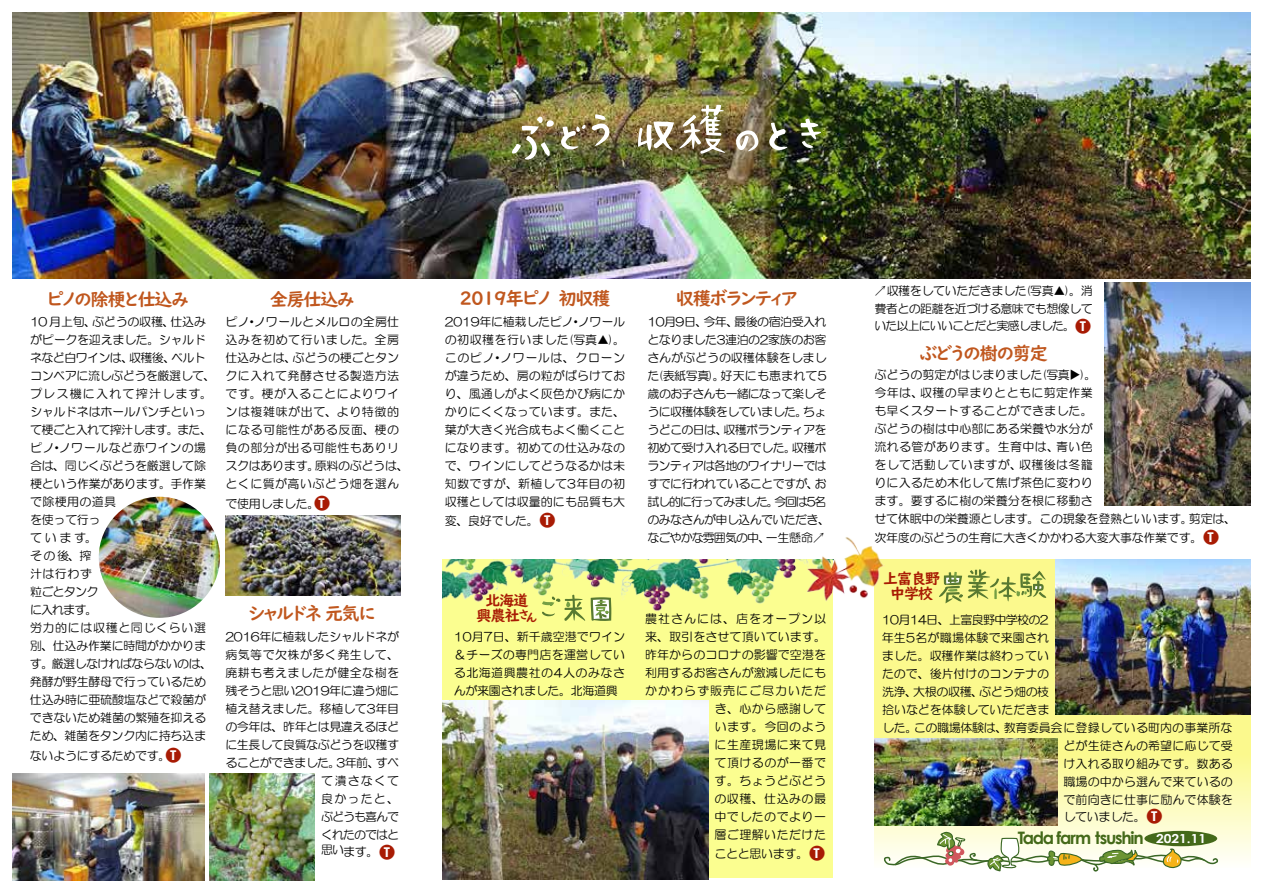
<style>
.page{position:relative;width:1263px;height:893px;background:#fff}
.page>*{position:absolute;margin:0;border:0;box-sizing:border-box;transform-origin:0 0}
.t1{font:18px "UD Digi Kyokasho NK B";letter-spacing:-.065em;color:#c0571e}
.t2{font:700 17.1px "Century Gothic";letter-spacing:-.075em;color:#446919}
.t3{font:15px/15px "UD Digi Kyokasho NK B";letter-spacing:-.065em;color:#a81b04;text-align:center}
.t4{font:12px/18px "HG Maru Gothic MPRO";letter-spacing:-.015em;color:#000;text-align:justify}
.t5{font:12px/18px "HG Maru Gothic MPRO";letter-spacing:.035em;color:#000}
.t6{font:12px/18px "HG Maru Gothic MPRO";letter-spacing:.01em;color:#000}
.t7{font:12px/18px "HG Maru Gothic MPRO";letter-spacing:-.05em;color:#000}
.t8{font:12px/17.9px "HG Maru Gothic MPRO";letter-spacing:-.035em;color:#000;text-align:right}
.t9{font:12px "HG Maru Gothic MPRO";letter-spacing:.005em;color:#000}
.t10{font:12px "HG Maru Gothic MPRO";letter-spacing:-.055em;color:#000}
.t11{font:12px "HG Maru Gothic MPRO";letter-spacing:.02em;color:#000}
.s1{font-family:"UD Digi Kyokasho NK B";font-size:18px;color:#a81b04}
.s2{font-family:"Century Gothic";font-weight:700;font-size:13.5px;color:#fff}
.s3{font-size:12px}
.s4{font-size:12.45px;color:#fff}
</style>
<div class="page">
<svg style="left:874px;top:559px;width:376px;height:301px;background:#faf89a"></svg>
<div style="left:442px;top:559px;width:391px;height:319px;background:#fbfe90"></div>
<img style="left:13px;top:13px;width:1237px;height:265px">
<img style="left:13px;top:774px;width:192px;height:106px">
<svg style="left:881px;top:832px;width:339px;height:40px"></svg>
<svg style="left:769px;top:122px;width:18px;height:28px"></svg>
<img style="left:512px;top:117px;width:42px;height:43px">
<img style="left:99px;top:497px;width:121px;height:121px;border-radius:61px">
<img style="left:210px;top:774px;width:104px;height:106px">
<img style="left:226px;top:516px;width:174px;height:80px">
<img style="left:1055px;top:559px;width:195px;height:156px">
<img style="left:443px;top:701px;width:266px;height:179px">
<img style="left:874px;top:739px;width:184px;height:86px">
<img style="left:1104px;top:283px;width:146px;height:222px">
<svg style="left:561px;top:125px;width:24px;height:24px"></svg>
<svg style="left:591px;top:114px;width:19px;height:32px"></svg>
<svg style="left:800px;top:118px;width:22px;height:30px"></svg>
<img style="left:638px;top:105px;width:88px;height:49px">
<svg style="left:736px;top:130px;width:22px;height:22px"></svg>
<div style="left:1144px;top:831px;width:73px;height:15px;background:#446919;border-radius:50%"></div>
<svg style="left:547px;top:616px;width:64px;height:5px"></svg>
<svg style="left:939px;top:569px;width:108px;height:34px;background:#cdd574"></svg>
<img style="left:442px;top:559px;width:364px;height:57px">
<img style="left:806px;top:537px;width:79px;height:66px">
<h1 class="t1" style="left:47px;top:290px;width:143px">ピノの除梗と仕込み</h1>
<p class="t4" style="left:30px;top:313px;width:187px;text-align:left">10 月上旬、ぶどうの収穫、仕込みがピークを迎えました。シャルドネなど白ワインは、収穫後、ベルトコンベアに流しぶどうを厳選して、プレス機に入れて搾汁します。シャルドネはホールパンチといって梗ごと入れて搾汁します。また、ピノ・ノワールなど赤ワインの場合は、同じくぶどうを厳選して除梗という作業があります。手作業で除梗用の道具<br>を使って行っ<br>ています。<br>その後、搾<br>汁は行わず<br>粒ごとタンク<br>に入れます。<br>労力的には収穫と同じくらい選別、仕込み作業に時間がかかります。厳選しなければならないのは、発酵が野生酵母で行っているため仕込み時に亜硫酸塩などで殺菌ができないため雑菌の繁殖を抑えるため、雑菌をタンク内に持ち込ま</p>
<p class="t4" style="left:30px;top:746px;width:154px">ないようにするためです。<span class="s1">●</span><span class="s2">T</span></p>
<h1 class="t1" style="left:270px;top:290px;width:86px">全房仕込み</h1>
<p class="t5" style="left:225px;top:313px;width:185px">ピノ・ノワールとメルロの全房仕込みを初めて行いました。全房仕込みとは、ぶどうの梗ごとタンクに入れて発酵させる製造方法です。梗が入ることによりワインは複雑味が出て、より特徴的になる可能性がある反面、梗の負の部分が出る可能性もありリスクはあります。原料のぶどうは、とくに質が高いぶどう畑を選ん</p>
<p class="t4" style="left:225px;top:494px;width:107px">で使用しました。<span class="s1">●</span><span class="s2">T</span></p>
<h1 class="t1" style="left:249px;top:604px;width:128px">シャルドネ 元気に</h1>
<p class="t8" style="left:225px;top:628px;width:175px">2016年に植栽したシャルドネが病気等で欠株が多く発生して、廃耕も考えましたが健全な樹を残そうと思い2019年に違う畑に植え替えました。移植して3年目の今年は、昨年とは見違えるほどに生長して良質なぶどうを収穫することができました。3年前、すべて潰さなくて<br>良かったと、<br>ぶどうも喜んで<br>くれたのではと<br>思います。<span class="s1">●</span><span class="s2">T</span></p>
<h1 class="t1" style="left:459px;top:289px;width:153px">２０１９年ピノ　初収穫</h1>
<p class="t4" style="left:445px;top:313px;width:182px">2019年に植栽したピノ・ノワールの初収穫を行いました(写真▲)。このピノ・ノワールは、クローンが違うため、房の粒がばらけており、風通しがよく灰色かび病にかかりにくくなっています。また、葉が大きく光合成もよく働くことになります。初めての仕込みなので、ワインにしてどうなるかは未知数ですが、新植して3年目の初収穫としては収量的にも品質も大変、良好でした。<span class="s1">●</span><span class="s2">T</span></p>
<p class="t3" style="left:477px;top:594px;width:62px">北海道興農社<sup>さ</sup><span class="s3">ん</span></p>
<p class="t4" style="left:454px;top:628px;width:173px">10月7日、新千歳空港でワイン＆チーズの専門店を運営している北海道興農社の4人のみなさんが来園されました。北海道興</p>
<h1 class="t1" style="left:676px;top:289px;width:123px">収穫ボランティア</h1>
<p class="t7" style="left:647px;top:313px;width:184px">10月9日、今年、最後の宿泊受入れとなりました3連泊の2家族のお客さんがぶどうの収穫体験をしました(表紙写真)。好天にも恵まれて5歳のお子さんも一緒になって楽しそうに収穫体験をしていました。ちょうどこの日は、収穫ボランティアを初めて受け入れる日でした。収穫ボランティアは各地のワイナリーではすでに行われていることですが、お試し的に行ってみました。今回は5名のみなさんが申し込んでいただき、なごやかな雰囲気の中、一生懸命↗</p>
<p class="t5" style="left:645px;top:610px;width:183px;text-align:right">農社さんには、店をオープン以来、取引をさせて頂いています。昨年からのコロナの影響で空港を利用するお客さんが激減したにもかかわらず販売にご尽力いただき、心から感謝して<br>います。今回のよう<br>に生産現場に来て見<br>て頂けるのが一番で<br>す。ちょうどぶどう<br>の収穫、仕込みの最<br>中でしたのでより一<br>層ご理解いただけた<br>ことと思います。<span class="s1">●</span><span class="s2">T</span></p>
<p class="t4" style="left:874px;top:282px;width:220px;line-height:17.5px">↗収穫をしていただきました(写真▲)。消費者との距離を近づける意味でも想像していた以上にいいことだと実感しました。<span class="s1">●</span><span class="s2">T</span></p>
<h1 class="t1" style="left:919px;top:344px;width:130px">ぶどうの樹の剪定</h1>
<p class="t6" style="left:874px;top:366px;width:363px">ぶどうの剪定がはじまりました(写真▶)。<br>今年は、収穫の早まりとともに剪定作業<br>も早くスタートすることができました。<br>ぶどうの樹は中心部にある栄養や水分が<br>流れる管があります。生育中は、青い色<br>をして活動していますが、収穫後は冬籠<br>りに入るため木化して焦げ茶色に変わり<br>ます。要するに樹の栄養分を根に移動さ<br>せて休眠中の栄養源とします。この現象を登熟といいます。剪定は、次年度のぶどうの生育に大きくかかわる大変大事な作業です。<span class="s1">●</span><span class="s2">T</span></p>
<p class="t3" style="left:883px;top:572px;width:59px">上富良野中学校</p>
<p class="t10" style="left:882px;top:613px;width:168px">10月14日、上富良野中学校の2</p>
<p class="t11" style="left:882px;top:631px;width:169px">年生5名が職場体験で来園され</p>
<p class="t4" style="left:882px;top:646px;width:169px">ました。収穫作業は終わってい</p>
<p class="t4" style="left:882px;top:664px;width:169px">たので、後片付けのコンテナの</p>
<p class="t8" style="left:882px;top:682px;width:169px">洗浄、大根の収穫、ぶどう畑の枝</p>
<p class="t4" style="left:882px;top:700px;width:169px">拾いなどを体験していただきま</p>
<p class="t9" style="left:882px;top:721px;width:352px">した。この職場体験は、教育委員会に登録している町内の事業所な</p>
<p class="t6" style="left:1063px;top:737px;width:171px">どが生徒さんの希望に応じて受</p>
<p class="t6" style="left:1063px;top:755px;width:171px">け入れる取り組みです。数ある</p>
<p class="t6" style="left:1063px;top:773px;width:171px">職場の中から選んで来ているの</p>
<p class="t6" style="left:1063px;top:791px;width:171px">で前向きに仕事に励んで体験を</p>
<p class="t4" style="left:1063px;top:808px;width:101px">していました。<span class="s1">●</span><span class="s2">T</span></p>
<h2 class="t2" style="left:1018px;top:827px;width:190px">Tada farm tsushin <span class="s4">2021.11</span></h2>
</div>
